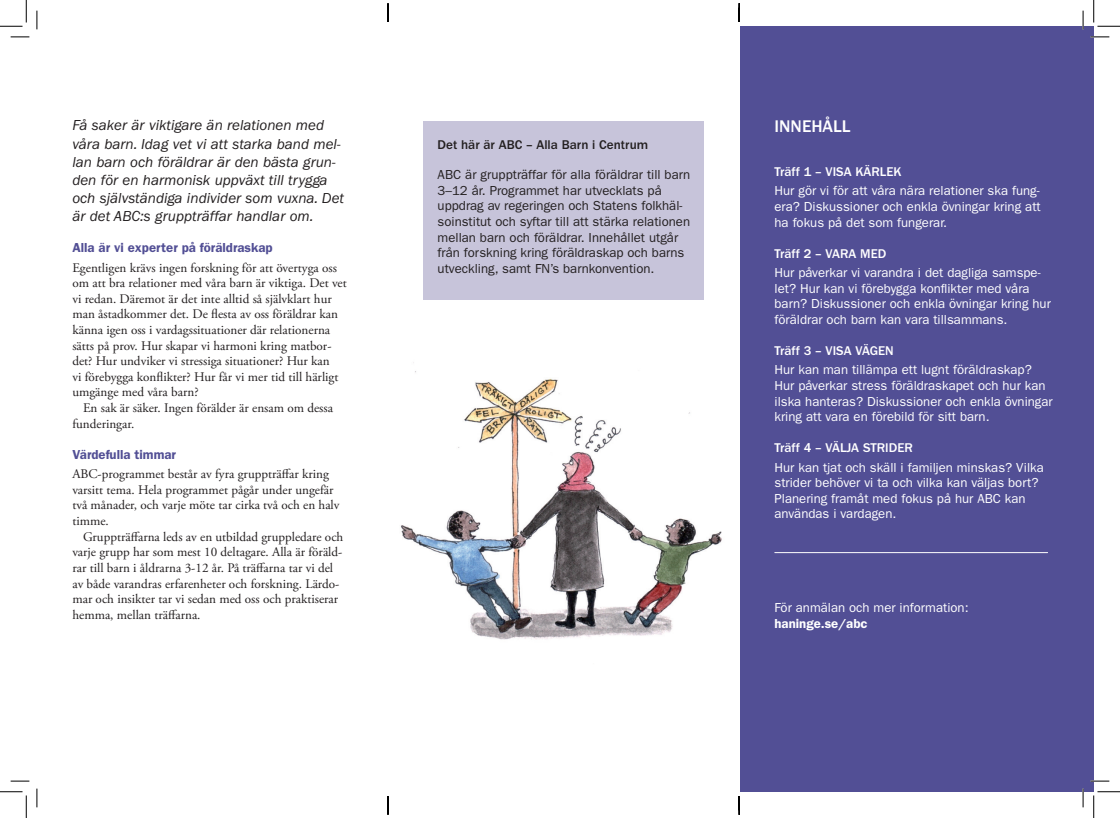
<style>
.page{position:relative;width:1120px;height:818px;background:#fff}
.page>*{position:absolute;margin:0;border:0;box-sizing:border-box;transform-origin:0 0}
.t1{font:500 17.5px "ITC Franklin Gothic Std";color:#fff}
.t2{font:italic 15px/18.1px "ITC Franklin Gothic Std";color:#231f20}
.t3{font:13.12px/15.6px "Adobe Garamond Pro";color:#231f20}
.t4{font:13.12px/15.6px "ITC Franklin Gothic Std";color:#fff}
.t5{font:13.12px/15.6px "ITC Franklin Gothic Std";color:#231f20}
.t6{font:500 13.12px "ITC Franklin Gothic Std";color:#fff}
.t7{font:600 13.12px "ITC Franklin Gothic Std";color:#524f95}
.t8{font:500 13.12px "ITC Franklin Gothic Std";color:#231f20}
.t9{font:600 13.12px "ITC Franklin Gothic Std";color:#fff}
</style>
<div class="page">
<div style="left:423px;top:121px;width:280px;height:179px;background:#c7c4da"></div>
<div style="left:739px;top:26px;width:354px;height:766px;background:#524f95"></div>
<img style="left:401px;top:362px;width:321px;height:278px">
<hr style="left:774px;top:552px;width:273px;height:1px;background:#fff">
<svg style="left:11px;top:36px;width:18px;height:2px"></svg>
<svg style="left:1090px;top:36px;width:18px;height:2px"></svg>
<svg style="left:11px;top:780px;width:18px;height:2px"></svg>
<svg style="left:1090px;top:780px;width:18px;height:2px"></svg>
<svg style="left:36px;top:11px;width:2px;height:18px"></svg>
<svg style="left:36px;top:788px;width:2px;height:19px"></svg>
<svg style="left:1082px;top:11px;width:1px;height:18px"></svg>
<svg style="left:1082px;top:788px;width:1px;height:19px"></svg>
<svg style="left:0;top:0;width:27px;height:27px"></svg>
<svg style="left:0;top:791px;width:27px;height:27px"></svg>
<svg style="left:1093px;top:0;width:26px;height:27px"></svg>
<svg style="left:1093px;top:791px;width:26px;height:27px"></svg>
<svg style="left:387px;top:3px;width:1px;height:19px"></svg>
<svg style="left:387px;top:796px;width:1px;height:19px"></svg>
<svg style="left:738px;top:3px;width:1px;height:19px"></svg>
<svg style="left:738px;top:796px;width:1px;height:19px"></svg>
<p class="t2" style="left:72px;top:117px;width:273px">Få saker är viktigare än relationen med våra barn. Idag vet vi att starka band mel&shy;lan barn och föräldrar är den bästa grun&shy;den för en harmonisk uppväxt till trygga och självständiga individer som vuxna. Det är det ABC:s gruppträffar handlar om.</p>
<p class="t7" style="left:72px;top:240px;width:202px">Alla är vi experter på föräldraskap</p>
<p class="t3" style="left:72px;top:260px;width:276px">Egentligen krävs ingen forskning för att övertyga oss om att bra relationer med våra barn är viktiga. Det vet vi redan. Däremot är det inte alltid så självklart hur man åstadkommer det. De flesta av oss föräldrar kan känna igen oss i vardagssituationer där relationerna sätts på prov. Hur skapar vi harmoni kring matbor&shy;det? Hur undviker vi stressiga situationer? Hur kan<br>vi förebygga konflikter? Hur får vi mer tid till härligt umgänge med våra barn?</p>
<p class="t3" style="left:72px;top:401px;width:262px;text-indent:11px">En sak är säker. Ingen förälder är ensam om dessa funderingar.</p>
<p class="t7" style="left:72px;top:447px;width:105px">Värdefulla timmar</p>
<p class="t3" style="left:72px;top:467px;width:268px">ABC-programmet består av fyra gruppträffar kring varsitt tema. Hela programmet pågår under ungefär två månader, och varje möte tar cirka två och en halv timme.</p>
<p class="t3" style="left:72px;top:529px;width:272px;text-indent:11px">Gruppträffarna leds av en utbildad gruppledare och varje grupp har som mest 10 deltagare. Alla är föräld&shy;rar till barn i åldrarna 3-12 år. På träffarna tar vi del av både varandras erfarenheter och forskning. Lärdo&shy;mar och insikter tar vi sedan med oss och praktiserar hemma, mellan träffarna.</p>
<p class="t8" style="left:437px;top:138px;width:212px">Det här är ABC – Alla Barn i Centrum</p>
<p class="t5" style="left:437px;top:167px;width:254px">ABC är gruppträffar för alla föräldrar till barn 3–12 år. Programmet har utvecklats på uppdrag av regeringen och Statens folkhäl&shy;soinstitut och syftar till att stärka relationen mellan barn och föräldrar. Innehållet utgår från forskning kring föräldraskap och barns utveckling, samt FN’s barnkonvention.</p>
<h1 class="t1" style="left:774px;top:117px;width:78px">INNEHÅLL</h1>
<p class="t6" style="left:774px;top:164px;width:128px">Träff 1 – VISA KÄRLEK</p>
<p class="t4" style="left:774px;top:183px;width:267px;text-align:justify">Hur gör vi för att våra nära relationer ska fung&shy;era? Diskussioner och enkla övningar kring att ha fokus på det som fungerar.</p>
<p class="t6" style="left:774px;top:246px;width:113px">Träff 2 – VARA MED</p>
<p class="t4" style="left:774px;top:265px;width:278px">Hur påverkar vi varandra i det dagliga samspe&shy;let? Hur kan vi förebygga konflikter med våra barn? Diskussioner och enkla övningar kring hur föräldrar och barn kan vara tillsammans.</p>
<p class="t6" style="left:774px;top:343px;width:121px">Träff 3 – VISA VÄGEN</p>
<p class="t4" style="left:774px;top:362px;width:280px">Hur kan man tillämpa ett lugnt föräldraskap?<br>Hur påverkar stress föräldraskapet och hur kan ilska hanteras? Diskussioner och enkla övningar kring att vara en förebild för sitt barn.</p>
<p class="t6" style="left:774px;top:441px;width:140px">Träff 4 – VÄLJA STRIDER</p>
<p class="t4" style="left:774px;top:459px;width:271px">Hur kan tjat och skäll i familjen minskas? Vilka strider behöver vi ta och vilka kan väljas bort?<br>Planering framåt med fokus på hur ABC kan användas i vardagen.</p>
<p class="t4" style="left:774px;top:600px;width:195px">För anmälan och mer information:</p>
<p class="t9" style="left:774px;top:615px;width:94px">haninge.se/abc</p>
</div>
